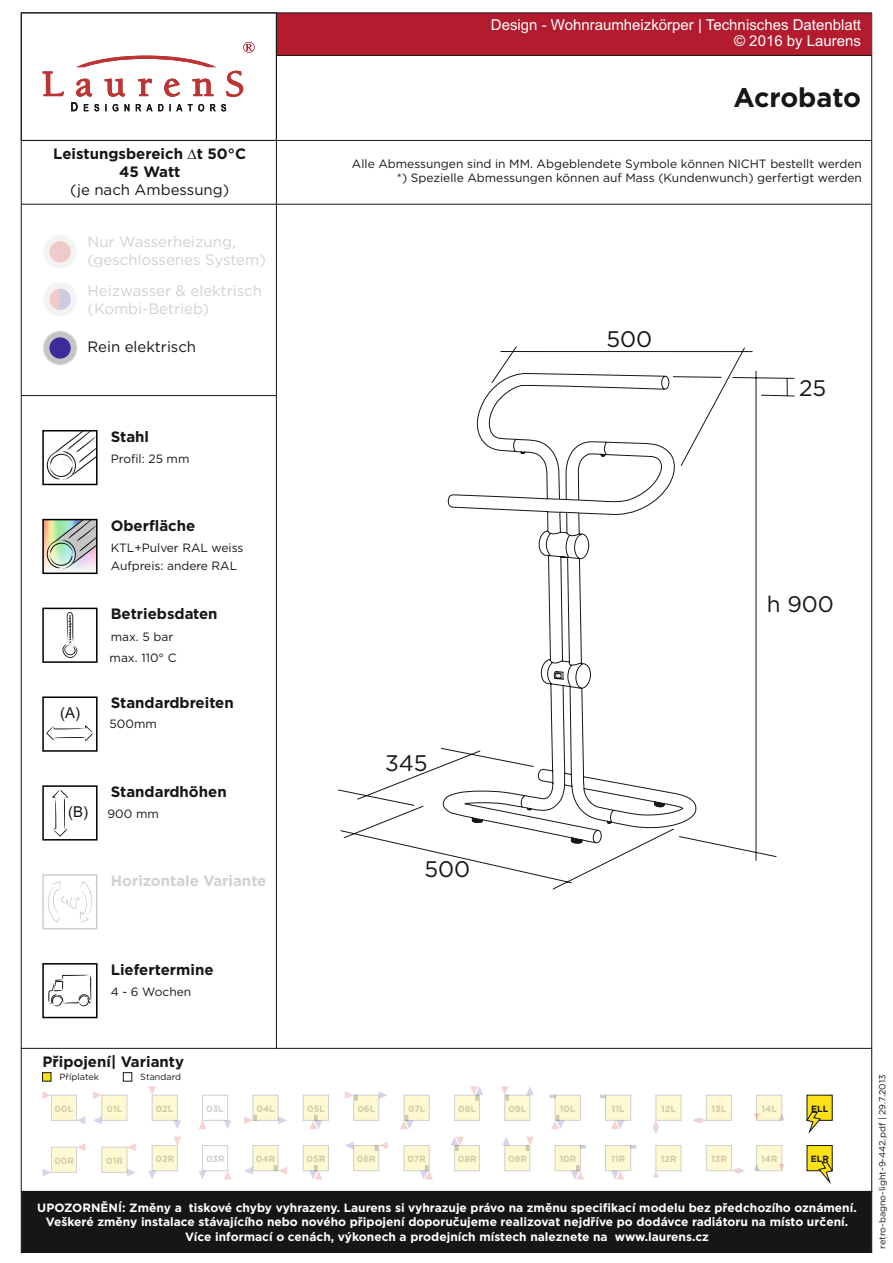
<style>
.page{position:relative;width:893px;height:1263px;background:#fff}
.page>*{position:absolute;margin:0;border:0;box-sizing:border-box;transform-origin:0 0}
.t1{font:700 27px "Gotham";letter-spacing:-.005em;color:#151616}
.t2{font:22.5px "Gotham";color:#151616}
.t3{font:700 15px/18px "Gotham";color:#151616;text-align:center}
.t4{font:15px/18px "Gotham";color:rgb(21 22 22/.2)}
.t5{font:15px/16.8px "Arial";color:#fff;text-align:right}
.t6{font:15px "Gotham";color:#151616}
.t7{font:700 15px "Gotham";color:rgb(21 22 22/.2)}
.t8{font:15px "Arial";color:#151616}
.t9{font:700 12px/14.4px "Gotham";color:#fff;text-align:center}
.t10{font:12px/18.6px "Gotham";color:#151616}
.t11{font:700 9px "Gotham";color:rgb(21 22 22/.2)}
.t12{font:9px "Gotham";color:#151616}
.t13{font:700 9px "Gotham";color:#151616}
.s1{font-family:"Arial";font-weight:400}
</style>
<div class="page">
<hr style="left:276px;top:204px;width:596px;height:1px;background:#151616">
<hr style="left:871px;top:13px;width:1px;height:1035px;background:#151616">
<div style="left:21px;top:1048px;width:851px;height:143px;border:1px solid #151616"></div>
<div style="left:21px;top:1191px;width:851px;height:62px;background:#151616"></div>
<svg style="left:303px;top:1095px;width:26px;height:34px"></svg>
<svg style="left:303px;top:1145px;width:26px;height:34px"></svg>
<svg style="left:244px;top:1145px;width:43px;height:30px"></svg>
<svg style="left:244px;top:1095px;width:43px;height:29px"></svg>
<svg style="left:550px;top:1095px;width:31px;height:34px"></svg>
<svg style="left:555px;top:1145px;width:31px;height:34px"></svg>
<svg style="left:600px;top:1095px;width:31px;height:34px"></svg>
<svg style="left:605px;top:1145px;width:31px;height:34px"></svg>
<svg style="left:653px;top:1095px;width:28px;height:39px"></svg>
<svg style="left:653px;top:1145px;width:28px;height:32px"></svg>
<svg style="left:706px;top:1145px;width:39px;height:29px"></svg>
<svg style="left:693px;top:1095px;width:39px;height:28px"></svg>
<svg style="left:806px;top:1095px;width:26px;height:38px"></svg>
<svg style="left:807px;top:1145px;width:26px;height:38px"></svg>
<svg style="left:754px;top:1095px;width:31px;height:26px"></svg>
<svg style="left:754px;top:1145px;width:31px;height:26px"></svg>
<svg style="left:43px;top:1143px;width:42px;height:33px"></svg>
<svg style="left:43px;top:1091px;width:42px;height:33px"></svg>
<svg style="left:93px;top:1091px;width:34px;height:33px"></svg>
<svg style="left:101px;top:1143px;width:35px;height:33px"></svg>
<svg style="left:199px;top:1095px;width:33px;height:34px"></svg>
<svg style="left:199px;top:1145px;width:32px;height:34px"></svg>
<svg style="left:345px;top:1142px;width:43px;height:29px"></svg>
<svg style="left:345px;top:1091px;width:42px;height:30px"></svg>
<svg style="left:450px;top:1137px;width:30px;height:34px"></svg>
<svg style="left:400px;top:1095px;width:29px;height:34px"></svg>
<svg style="left:404px;top:1145px;width:29px;height:34px"></svg>
<svg style="left:454px;top:1086px;width:30px;height:35px"></svg>
<svg style="left:501px;top:1086px;width:33px;height:35px"></svg>
<svg style="left:502px;top:1137px;width:32px;height:34px"></svg>
<svg style="left:148px;top:1086px;width:33px;height:43px"></svg>
<svg style="left:148px;top:1137px;width:33px;height:42px"></svg>
<svg style="left:42px;top:1072px;width:9px;height:9px"></svg>
<div style="left:123px;top:1072px;width:9px;height:9px;border:1px solid #151616"></div>
<div style="left:276px;top:13px;width:596px;height:42px;background:#b21c2e"></div>
<hr style="left:276px;top:13px;width:596px;height:1px;background:#151616">
<hr style="left:276px;top:55px;width:596px;height:1px;background:#151616">
<hr style="left:276px;top:140px;width:596px;height:1px;background:#151616">
<div style="left:43px;top:235px;width:34px;height:34px;background:#f3f3f3;border:1px solid #eceded;border-radius:50%"></div>
<div style="left:49px;top:241px;width:22px;height:21px;background:#eecbc8;border-radius:50%"></div>
<div style="left:43px;top:331px;width:34px;height:34px;background:#c5c5c5;border:1px solid #eceded;border-radius:50%"></div>
<div style="left:49px;top:337px;width:22px;height:22px;background:#3c2b99;border-radius:50%"></div>
<div style="left:43px;top:282px;width:34px;height:34px;background:#f3f3f3;border:1px solid #eceded;border-radius:50%"></div>
<svg style="left:49px;top:289px;width:22px;height:21px"></svg>
<hr style="left:21px;top:395px;width:255px;height:1px;background:#151616">
<div style="left:42px;top:696px;width:56px;height:56px;border:2px solid #000"></div>
<svg style="left:46px;top:725px;width:47px;height:16px"></svg>
<div style="left:42px;top:785px;width:56px;height:55px;border:2px solid #000"></div>
<svg style="left:52px;top:789px;width:16px;height:47px"></svg>
<svg style="left:62px;top:612px;width:16px;height:46px"></svg>
<div style="left:42px;top:608px;width:56px;height:55px;border:2px solid #000"></div>
<svg style="left:46px;top:433px;width:49px;height:47px"></svg>
<div style="left:42px;top:430px;width:56px;height:55px;border:2px solid #000"></div>
<svg style="left:48px;top:881px;width:44px;height:42px"></svg>
<img style="left:46px;top:522px;width:49px;height:47px">
<div style="left:42px;top:519px;width:56px;height:55px;border:2px solid #000"></div>
<svg style="left:48px;top:975px;width:44px;height:31px"></svg>
<div style="left:42px;top:963px;width:56px;height:55px;border:2px solid #000"></div>
<svg style="left:43px;top:72px;width:21px;height:24px"></svg>
<svg style="left:71px;top:42px;width:184px;height:69px"></svg>
<div style="left:21px;top:13px;width:256px;height:128px;border:1px solid #151616"></div>
<hr style="left:276px;top:140px;width:1px;height:908px;background:#151616">
<hr style="left:21px;top:204px;width:255px;height:1px;background:#151616">
<hr style="left:21px;top:140px;width:1px;height:908px;background:#151616">
<svg style="left:447px;top:346px;width:306px;height:402px"></svg>
<svg style="left:338px;top:748px;width:334px;height:142px"></svg>
<svg style="left:672px;top:370px;width:123px;height:491px"></svg>
<svg style="left:760px;top:377px;width:35px;height:19px"></svg>
<p class="t3" style="left:53px;top:145px;width:194px">Leistungsbereich <span class="s1">∆</span>t 50°C<br>45 Watt</p>
<p class="t6" style="left:70px;top:183px;width:161px">(je nach Ambessung)</p>
<p class="t4" style="left:88px;top:234px;width:180px">Nur Wasserheizung, (geschlossenes System)</p>
<p class="t4" style="left:88px;top:283px;width:176px">Heizwasser &amp; elektrisch (Kombi-Betrieb)</p>
<p class="t6" style="left:88px;top:340px;width:110px">Rein elektrisch</p>
<p class="t3" style="left:111px;top:428px;width:40px">Stahl</p>
<p class="t10" style="left:111px;top:450px;width:80px">Profil: 25 mm</p>
<p class="t3" style="left:111px;top:517px;width:86px">Oberfläche</p>
<p class="t10" style="left:111px;top:539px;width:134px">KTL+Pulver RAL weiss<br>Aufpreis: andere RAL</p>
<p class="t3" style="left:111px;top:606px;width:108px">Betriebsdaten</p>
<p class="t8" style="left:60px;top:707px;width:21px">(A)</p>
<p class="t10" style="left:110px;top:626px;width:68px;line-height:21.5px">max. 5 bar max. 110° C</p>
<p class="t3" style="left:111px;top:695px;width:125px">Standardbreiten</p>
<p class="t10" style="left:110px;top:715px;width:49px">500mm</p>
<p class="t8" style="left:68px;top:806px;width:21px">(B)</p>
<p class="t3" style="left:111px;top:783px;width:118px">Standardhöhen</p>
<p class="t10" style="left:107px;top:805px;width:53px">900 mm</p>
<p class="t7" style="left:111px;top:874px;width:157px">Horizontale Variante</p>
<p class="t5" style="left:491px;top:17px;width:372px">Design - Wohnraumheizkörper | Technisches Datenblatt © 2016 by Laurens</p>
<h1 class="t1" style="left:733px;top:85px;width:129px">Acrobato</h1>
<p class="t10" style="left:352px;top:157px;width:512px;line-height:14.4px;text-align:right">Alle Abmessungen sind in MM. Abgeblendete Symbole können NICHT bestellt werden *) Spezielle Abmessungen können auf Mass (Kundenwunch) gerfertigt werden</p>
<h2 class="t2" style="left:385px;top:753px;width:44px">345</h2>
<h2 class="t2" style="left:424px;top:859px;width:47px">500</h2>
<h2 class="t2" style="left:606px;top:328px;width:47px">500</h2>
<h2 class="t2" style="left:799px;top:378px;width:29px">25</h2>
<h2 class="t2" style="left:767px;top:594px;width:69px">h 900</h2>
<p class="t3" style="left:111px;top:961px;width:104px">Liefertermine</p>
<p class="t10" style="left:111px;top:983px;width:82px">4 - 6 Wochen</p>
<p class="t3" style="left:43px;top:1053px;width:143px">Připojení| Varianty</p>
<p class="t12" style="left:60px;top:1072px;width:41px">Příplatek</p>
<p class="t12" style="left:140px;top:1073px;width:42px">Standard</p>
<p class="t11" style="left:55px;top:1104px;width:20px">00L</p>
<p class="t11" style="left:107px;top:1104px;width:17px">01L</p>
<p class="t11" style="left:357px;top:1104px;width:20px">06L</p>
<p class="t11" style="left:156px;top:1104px;width:19px">02L</p>
<p class="t11" style="left:508px;top:1104px;width:20px">09L</p>
<p class="t11" style="left:408px;top:1104px;width:19px">07L</p>
<p class="t11" style="left:458px;top:1104px;width:19px">08L</p>
<p class="t11" style="left:206px;top:1104px;width:19px">03L</p>
<p class="t11" style="left:256px;top:1104px;width:20px">04L</p>
<p class="t11" style="left:307px;top:1104px;width:19px">05L</p>
<p class="t11" style="left:560px;top:1104px;width:17px">10L</p>
<p class="t11" style="left:612px;top:1104px;width:15px">11L</p>
<p class="t11" style="left:661px;top:1104px;width:16px">12L</p>
<p class="t11" style="left:711px;top:1104px;width:16px">13L</p>
<p class="t13" style="left:811px;top:1104px;width:19px">ELL</p>
<p class="t11" style="left:761px;top:1104px;width:17px">14L</p>
<p class="t11" style="left:54px;top:1156px;width:21px">00R</p>
<p class="t11" style="left:106px;top:1156px;width:18px">01R</p>
<p class="t11" style="left:156px;top:1155px;width:20px">02R</p>
<p class="t11" style="left:206px;top:1155px;width:20px">03R</p>
<p class="t11" style="left:256px;top:1155px;width:21px">04R</p>
<p class="t11" style="left:559px;top:1155px;width:18px">10R</p>
<p class="t11" style="left:357px;top:1155px;width:21px">06R</p>
<p class="t11" style="left:407px;top:1155px;width:20px">07R</p>
<p class="t11" style="left:458px;top:1155px;width:20px">08R</p>
<p class="t11" style="left:508px;top:1155px;width:21px">09R</p>
<p class="t11" style="left:307px;top:1155px;width:20px">05R</p>
<p class="t11" style="left:611px;top:1155px;width:16px">11R</p>
<p class="t11" style="left:661px;top:1155px;width:17px">12R</p>
<p class="t11" style="left:711px;top:1155px;width:17px">13R</p>
<p class="t11" style="left:761px;top:1155px;width:18px">14R</p>
<p class="t13" style="left:811px;top:1155px;width:20px">ELR</p>
<p class="t9" style="left:37px;top:1201px;width:821px">UPOZORNĚNÍ: Změny a tiskové chyby vyhrazeny. Laurens si vyhrazuje právo na změnu specifikací modelu bez předchozího oznámení.<br>Veškeré změny instalace stávajícího nebo nového připojení doporučujeme realizovat nejdříve po dodávce radiátoru na místo určení.<br>Více informací o cenách, výkonech a prodejních místech naleznete na www.laurens.cz</p>
<p class="t12" style="left:878px;top:1248px;width:176px;rotate:-90deg">retro-bagno-light-9-442.pdf | 29.7.2013</p>
</div>
